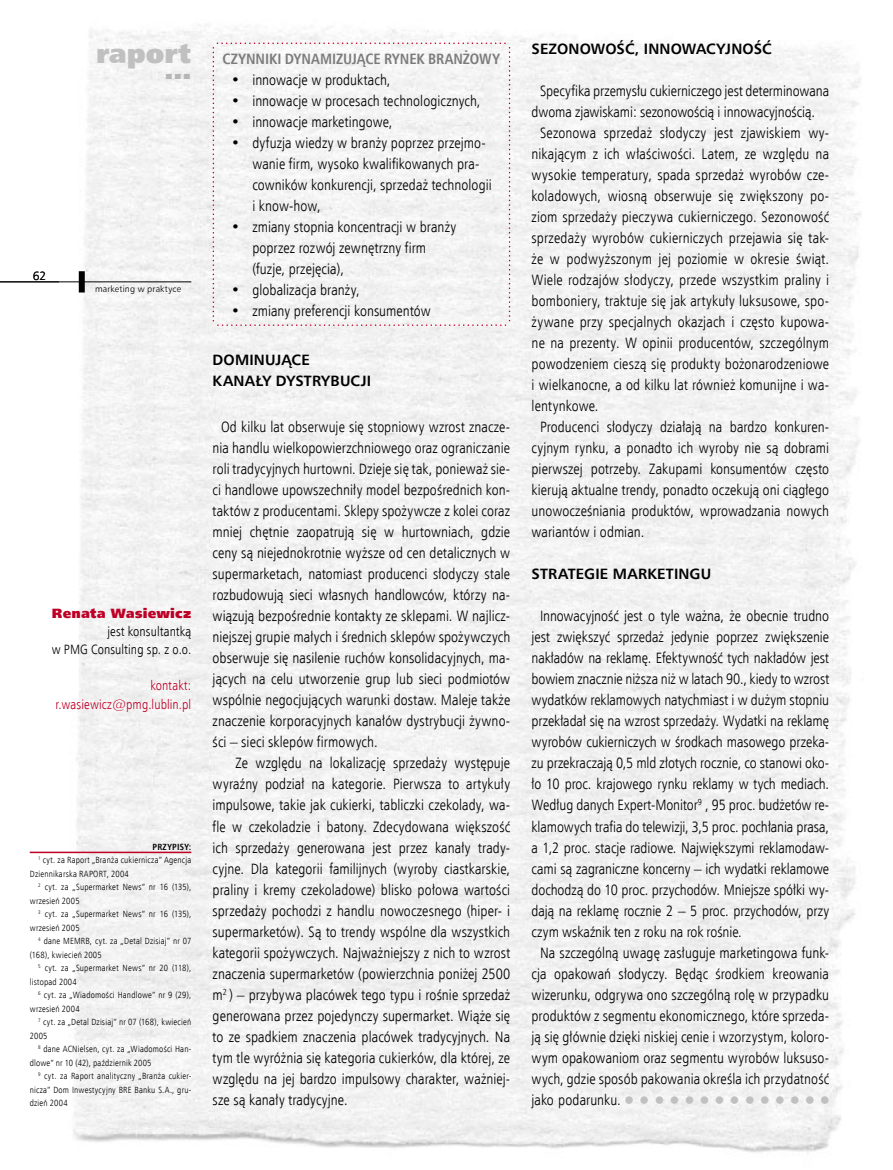
<style>
.page{position:relative;width:893px;height:1170px;background:#fff}
.page>*{position:absolute;margin:0;border:0;box-sizing:border-box;transform-origin:0 0}
.t1{font:27px "Humnst 777 X Blk EU Normal";color:#c0c0c0}
.t2{font:27px "Humnst 777 X Blk EU Normal";color:#b6b6b6}
.art_-_00_-_text{font:15px/21px "Humnst 777 Lt Cn EU Normal";letter-spacing:.005em;color:#000;text-align:justify}
.art_-_06_-_lista_1_stopien{font:15px/21px "Humnst 777 Lt Cn EU Normal";letter-spacing:.005em;color:#000}
.art_-_05_-_srodtytul_1{font:15px "Humnst 777 EU Bold";letter-spacing:.01em;color:#000}
.art_-_055_-_srudtytul_2{font:15px "Humnst 777 Cn EU Bold";letter-spacing:-.005em;color:#7c7c7c}
.art_-_999_-_autor_opis{font:13.5px "Humnst 777 Lt Cn EU Normal";letter-spacing:.005em;color:#000}
.art_-_9999_-_autor_kontakt{font:13.5px "Humnst 777 Lt Cn EU Normal";letter-spacing:.01em;color:#be0027}
.art_-_99_-_autor{font:13.5px "Humnst 777 X Blk EU Normal";letter-spacing:.015em;color:#be0027}
.t3{font:12px "Humnst 777 Lt EU Normal";color:#000}
.art_-_08_-_przypis{font:9px/13.5px "Humnst 777 Lt Cn EU Normal";letter-spacing:.025em;color:#000}
.t4{font:9px "Humnst 777 Lt EU Normal";letter-spacing:.02em;color:#000}
.art_-_08_-_przypis_główka{font:9px "Humnst 777 Cn EU Bold";letter-spacing:.04em;color:#000}
.s1{font-family:"Commercial Pi Normal";color:#c0c0c0}
</style>
<div class="page">
<hr style="left:0;top:281px;width:191px;height:1px;background:#000">
<div style="left:79px;top:271px;width:6px;height:21px;background:#000"></div>
<div style="left:213px;top:43px;width:297px;height:283px;background:#f3f3f3"></div>
<hr style="left:30px;top:851px;width:161px;height:2px;background:#be0027">
<p class="t1" style="left:96px;top:36px;width:97px">raport</p>
<p class="t2" style="left:164px;top:52px;width:28px">…</p>
<p class="t3" style="left:33px;top:268px;width:15px">62</p>
<p class="t4" style="left:95px;top:284px;width:88px">marketing w praktyce</p>
<p class="art_-_99_-_autor" style="left:52px;top:604px;width:141px">Renata Wasiewicz</p>
<p class="art_-_999_-_autor_opis" style="left:107px;top:623px;width:85px">jest konsultantką</p>
<p class="art_-_999_-_autor_opis" style="left:52px;top:641px;width:141px">w PMG Consulting sp. z o.o.</p>
<p class="art_-_9999_-_autor_kontakt" style="left:150px;top:677px;width:42px">kontakt:</p>
<p class="art_-_9999_-_autor_kontakt" style="left:55px;top:695px;width:137px">r.wasiewicz@pmg.lublin.pl</p>
<p class="art_-_08_-_przypis_główka" style="left:153px;top:840px;width:40px">PRZYPISY:</p>
<p class="art_-_08_-_przypis" style="left:30px;top:853px;width:163px;text-indent:9px"><sup>1</sup> cyt. za Raport „Branża cukiernicza” Agencja<br>Dziennikarska RAPORT, 2004</p>
<p class="art_-_08_-_przypis" style="left:30px;top:880px;width:163px;text-indent:9px"><sup>2</sup> cyt. za „Supermarket News” nr 16 (135), wrzesień 2005</p>
<p class="art_-_08_-_przypis" style="left:30px;top:907px;width:163px;text-indent:9px"><sup>3</sup> cyt. za „Supermarket News” nr 16 (135), wrzesień 2005</p>
<p class="art_-_08_-_przypis" style="left:30px;top:934px;width:163px;text-indent:9px"><sup>4</sup> dane MEMRB, cyt. za „Detal Dzisiaj” nr 07 (168), kwiecień 2005</p>
<p class="art_-_08_-_przypis" style="left:30px;top:961px;width:163px;text-indent:9px"><sup>5</sup> cyt. za „Supermarket News” nr 20 (118), listopad 2004</p>
<p class="art_-_08_-_przypis" style="left:30px;top:988px;width:163px;text-indent:9px"><sup>6</sup> cyt. za „Wiadomości Handlowe” nr 9 (29), wrzesień 2004</p>
<p class="art_-_08_-_przypis" style="left:30px;top:1015px;width:163px;text-indent:9px"><sup>7</sup> cyt. za „Detal Dzisiaj” nr 07 (168), kwiecień<br>2005</p>
<p class="art_-_08_-_przypis" style="left:30px;top:1042px;width:163px;text-indent:9px"><sup>8</sup> dane ACNielsen, cyt. za „Wiadomości Han&shy;dlowe” nr 10 (42), październik 2005</p>
<p class="art_-_08_-_przypis" style="left:30px;top:1069px;width:163px;text-align:justify;text-indent:9px"><sup>9</sup> cyt. za Raport analityczny „Branża cukier&shy;nicza” Dom Inwestycyjny BRE Banku S.A., gru&shy;dzień 2004</p>
<p class="art_-_055_-_srudtytul_2" style="left:223px;top:49px;width:279px">CZYNNIKI DYNAMIZUJĄCE RYNEK BRANŻOWY</p>
<p class="art_-_06_-_lista_1_stopien" style="left:231px;top:69px;width:161px">• innowacje w produktach,</p>
<p class="art_-_06_-_lista_1_stopien" style="left:231px;top:90px;width:251px">• innowacje w procesach technologicznych,</p>
<p class="art_-_06_-_lista_1_stopien" style="left:231px;top:111px;width:163px">• innowacje marketingowe,</p>
<p class="art_-_06_-_lista_1_stopien" style="left:252px;top:132px;width:241px;text-indent:-21px">• dyfuzja wiedzy w branży poprzez przejmo&shy;wanie firm, wysoko kwalifikowanych pra&shy;cowników konkurencji, sprzedaż technologii i know-how,</p>
<p class="art_-_06_-_lista_1_stopien" style="left:252px;top:216px;width:205px;text-indent:-21px">• zmiany stopnia koncentracji w branży poprzez rozwój zewnętrzny firm (fuzje, przejęcia),</p>
<p class="art_-_06_-_lista_1_stopien" style="left:231px;top:279px;width:130px">• globalizacja branży,</p>
<p class="art_-_06_-_lista_1_stopien" style="left:231px;top:300px;width:201px">• zmiany preferencji konsumentów</p>
<p class="art_-_05_-_srodtytul_1" style="left:213px;top:350px;width:99px">DOMINUJĄCE</p>
<p class="art_-_05_-_srodtytul_1" style="left:213px;top:371px;width:160px">KANAŁY DYSTRYBUCJI</p>
<p class="art_-_00_-_text" style="left:213px;top:416px;width:299px;text-indent:9px">Od kilku lat obserwuje się stopniowy wzrost znacze&shy;nia handlu wielkopowierzchniowego oraz ograniczanie roli tradycyjnych hurtowni. Dzieje się tak, ponieważ sie&shy;ci handlowe upowszechniły model bezpośrednich kon&shy;taktów z producentami. Sklepy spożywcze z kolei coraz mniej chętnie zaopatrują się w hurtowniach, gdzie ceny są niejednokrotnie wyższe od cen detalicznych w supermarketach, natomiast producenci słodyczy stale rozbudowują sieci własnych handlowców, którzy na&shy;wiązują bezpośrednie kontakty ze sklepami. W najlicz&shy;niejszej grupie małych i średnich sklepów spożywczych obserwuje się nasilenie ruchów konsolidacyjnych, ma&shy;jących na celu utworzenie grup lub sieci podmiotów wspólnie negocjujących warunki dostaw. Maleje także znaczenie korporacyjnych kanałów dystrybucji żywno&shy;ści – sieci sklepów firmowych.</p>
<p class="art_-_00_-_text" style="left:213px;top:752px;width:299px;text-indent:23px">Ze względu na lokalizację sprzedaży występuje wyraźny podział na kategorie. Pierwsza to artykuły impulsowe, takie jak cukierki, tabliczki czekolady, wa&shy;fle w czekoladzie i batony. Zdecydowana większość ich sprzedaży generowana jest przez kanały trady&shy;cyjne. Dla kategorii familijnych (wyroby ciastkarskie, praliny i kremy czekoladowe) blisko połowa wartości sprzedaży pochodzi z handlu nowoczesnego (hiper- i supermarketów). Są to trendy wspólne dla wszystkich kategorii spożywczych. Najważniejszy z nich to wzrost znaczenia supermarketów (powierzchnia poniżej 2500 m<sup>2</sup> ) – przybywa placówek tego typu i rośnie sprzedaż generowana przez pojedynczy supermarket. Wiąże się to ze spadkiem znaczenia placówek tradycyjnych. Na tym tle wyróżnia się kategoria cukierków, dla której, ze względu na jej bardzo impulsowy charakter, ważniej&shy;sze są kanały tradycyjne.</p>
<p class="art_-_05_-_srodtytul_1" style="left:531px;top:39px;width:242px">SEZONOWOŚĆ, INNOWACYJNOŚĆ</p>
<p class="art_-_00_-_text" style="left:531px;top:80px;width:299px;text-indent:9px">Specyfika przemysłu cukierniczego jest determinowana dwoma zjawiskami: sezonowością i innowacyjnością.</p>
<p class="art_-_00_-_text" style="left:531px;top:122px;width:299px;text-indent:9px">Sezonowa sprzedaż słodyczy jest zjawiskiem wy&shy;nikającym z ich właściwości. Latem, ze względu na wysokie temperatury, spada sprzedaż wyrobów cze&shy;koladowych, wiosną obserwuje się zwiększony po&shy;ziom sprzedaży pieczywa cukierniczego. Sezonowość sprzedaży wyrobów cukierniczych przejawia się tak&shy;że w podwyższonym jej poziomie w okresie świąt.<br>Wiele rodzajów słodyczy, przede wszystkim praliny i bomboniery, traktuje się jak artykuły luksusowe, spo&shy;żywane przy specjalnych okazjach i często kupowa&shy;ne na prezenty. W opinii producentów, szczególnym powodzeniem cieszą się produkty bożonarodzeniowe i wielkanocne, a od kilku lat również komunijne i wa&shy;lentynkowe.</p>
<p class="art_-_00_-_text" style="left:531px;top:416px;width:299px;text-indent:9px">Producenci słodyczy działają na bardzo konkuren&shy;cyjnym rynku, a ponadto ich wyroby nie są dobrami pierwszej potrzeby. Zakupami konsumentów często kierują aktualne trendy, ponadto oczekują oni ciągłego unowocześniania produktów, wprowadzania nowych wariantów i odmian.</p>
<p class="art_-_05_-_srodtytul_1" style="left:531px;top:564px;width:181px">STRATEGIE MARKETINGU</p>
<p class="art_-_00_-_text" style="left:531px;top:605px;width:299px;text-indent:9px">Innowacyjność jest o tyle ważna, że obecnie trudno jest zwiększyć sprzedaż jedynie poprzez zwiększenie nakładów na reklamę. Efektywność tych nakładów jest bowiem znacznie niższa niż w latach 90., kiedy to wzrost wydatków reklamowych natychmiast i w dużym stopniu przekładał się na wzrost sprzedaży. Wydatki na reklamę wyrobów cukierniczych w środkach masowego przeka&shy;zu przekraczają 0,5 mld złotych rocznie, co stanowi oko&shy;ło 10 proc. krajowego rynku reklamy w tych mediach.<br>Według danych Expert-Monitor<sup>9</sup> , 95 proc. budżetów re&shy;klamowych trafia do telewizji, 3,5 proc. pochłania prasa, a 1,2 proc. stacje radiowe. Największymi reklamodaw&shy;cami są zagraniczne koncerny – ich wydatki reklamowe dochodzą do 10 proc. przychodów. Mniejsze spółki wy&shy;dają na reklamę rocznie 2 – 5 proc. przychodów, przy czym wskaźnik ten z roku na rok rośnie.</p>
<p class="art_-_00_-_text" style="left:531px;top:941px;width:299px;text-align:center">Na szczególną uwagę zasługuje marketingowa funk&shy;cja opakowań słodyczy. Będąc środkiem kreowania wizerunku, odgrywa ono szczególną rolę w przypadku produktów z segmentu ekonomicznego, które sprzeda&shy;ją się głównie dzięki niskiej cenie i wzorzystym, koloro&shy;wym opakowaniom oraz segmentu wyrobów luksuso&shy;wych, gdzie sposób pakowania określa ich przydatność jako podarunku. <span class="s1">11111111111111</span></p>
</div>
